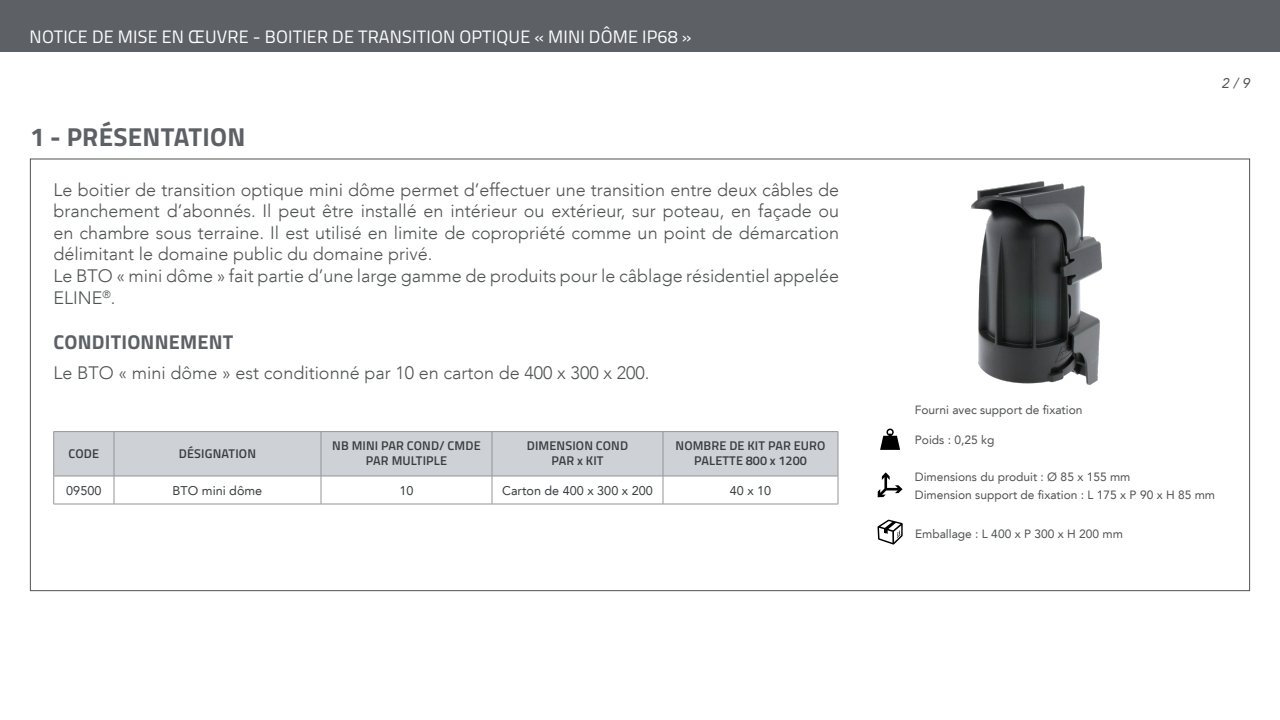
<style>
.page{position:relative;width:1280px;height:720px;background:#fff}
.page>*{position:absolute;margin:0;border:0;box-sizing:border-box;transform-origin:0 0}
.SOUS-TITRE{font:700 26px "Titillium Web";letter-spacing:.01em;color:#5d6065}
.SOUS-TITRE-2{font:700 20px "Titillium Web";letter-spacing:.01em;color:#5d6065}
.ACTION___DESCRIPTION{font:300 18px/21.6px "Avenir LT";color:#505353;text-align:justify}
.t1{font:18px "Titillium Web";letter-spacing:.01em;color:#fff}
.t2{font:italic 14px "Avenir LT";color:#505353}
.t3{font:600 12.6px/15.2px "Titillium Web";letter-spacing:.01em;color:#3a3e40;text-align:center}
.t4{font:12.6px "Avenir LT";color:#3a3e40}
.labeur{font:12px "Avenir LT";color:#505353}
</style>
<div class="page">
<div style="left:0;top:0;width:1280px;height:51px;background:#5d6065"></div>
<svg style="left:878px;top:472px;width:25px;height:25px"></svg>
<svg style="left:877px;top:520px;width:26px;height:25px"></svg>
<svg style="left:880px;top:428px;width:20px;height:22px"></svg>
<hr style="left:54px;top:431px;width:60px;height:1px;background:#939598">
<hr style="left:114px;top:431px;width:207px;height:1px;background:#939598">
<hr style="left:321px;top:431px;width:171px;height:1px;background:#939598">
<hr style="left:492px;top:431px;width:171px;height:1px;background:#939598">
<hr style="left:663px;top:431px;width:175px;height:1px;background:#939598">
<svg style="left:54px;top:432px;width:785px;height:72px"></svg>
<hr style="left:54px;top:504px;width:60px;height:1px;background:#939598">
<hr style="left:114px;top:504px;width:207px;height:1px;background:#939598">
<hr style="left:321px;top:504px;width:171px;height:1px;background:#939598">
<hr style="left:492px;top:504px;width:171px;height:1px;background:#939598">
<hr style="left:663px;top:504px;width:175px;height:1px;background:#939598">
<img style="left:972px;top:182px;width:129px;height:203px">
<p class="t1" style="left:30px;top:24px;width:663px">NOTICE DE MISE EN ŒUVRE - BOITIER DE TRANSITION OPTIQUE « MINI DÔME IP68 »</p>
<p class="SOUS-TITRE" style="left:30px;top:117px;width:217px">1 - PRÉSENTATION</p>
<p class="ACTION___DESCRIPTION" style="left:54px;top:179px;width:787px">Le boitier de transition optique mini dôme permet d’effectuer une transition entre deux câbles de branchement d’abonnés. Il peut être installé en intérieur ou extérieur, sur poteau, en façade ou en chambre sous terraine. Il est utilisé en limite de copropriété comme un point de démarcation délimitant le domaine public du domaine privé.</p>
<p class="ACTION___DESCRIPTION" style="left:54px;top:265px;width:787px">Le BTO « mini dôme » fait partie d’une large gamme de produits pour le câblage résidentiel appelée<br>ELINE<sup>®</sup>.</p>
<p class="SOUS-TITRE-2" style="left:54px;top:327px;width:181px">CONDITIONNEMENT</p>
<p class="ACTION___DESCRIPTION" style="left:54px;top:362px;width:597px">Le BTO « mini dôme » est conditionné par 10 en carton de 400 x 300 x 200.</p>
<p class="t3" style="left:69px;top:445px;width:32px">CODE</p>
<p class="t3" style="left:179px;top:445px;width:79px">DÉSIGNATION</p>
<p class="t3" style="left:332px;top:438px;width:150px">NB MINI PAR COND/ CMDE<br>PAR MULTIPLE</p>
<p class="t3" style="left:527px;top:438px;width:103px">DIMENSION COND</p>
<p class="t3" style="left:551px;top:453px;width:54px">PAR x KIT</p>
<p class="t3" style="left:676px;top:438px;width:151px">NOMBRE DE KIT PAR EURO<br>PALETTE 800 x 1200</p>
<p class="t4" style="left:66px;top:483px;width:37px">09500</p>
<p class="t4" style="left:173px;top:483px;width:91px">BTO mini dôme</p>
<p class="t4" style="left:399px;top:483px;width:16px">10</p>
<p class="t4" style="left:502px;top:483px;width:152px">Carton de 400 x 300 x 200</p>
<p class="t4" style="left:730px;top:483px;width:43px">40 x 10</p>
<p class="labeur" style="left:915px;top:403px;width:169px">Fourni avec support de fixation</p>
<p class="labeur" style="left:915px;top:433px;width:81px">Poids : 0,25 kg</p>
<p class="t2" style="left:1221px;top:75px;width:30px">2 / 9</p>
<p class="labeur" style="left:915px;top:470px;width:217px">Dimensions du produit : Ø 85 x 155 mm</p>
<p class="labeur" style="left:915px;top:488px;width:302px">Dimension support de fixation : L 175 x P 90 x H 85 mm</p>
<p class="labeur" style="left:915px;top:527px;width:209px">Emballage : L 400 x P 300 x H 200 mm</p>
</div>
